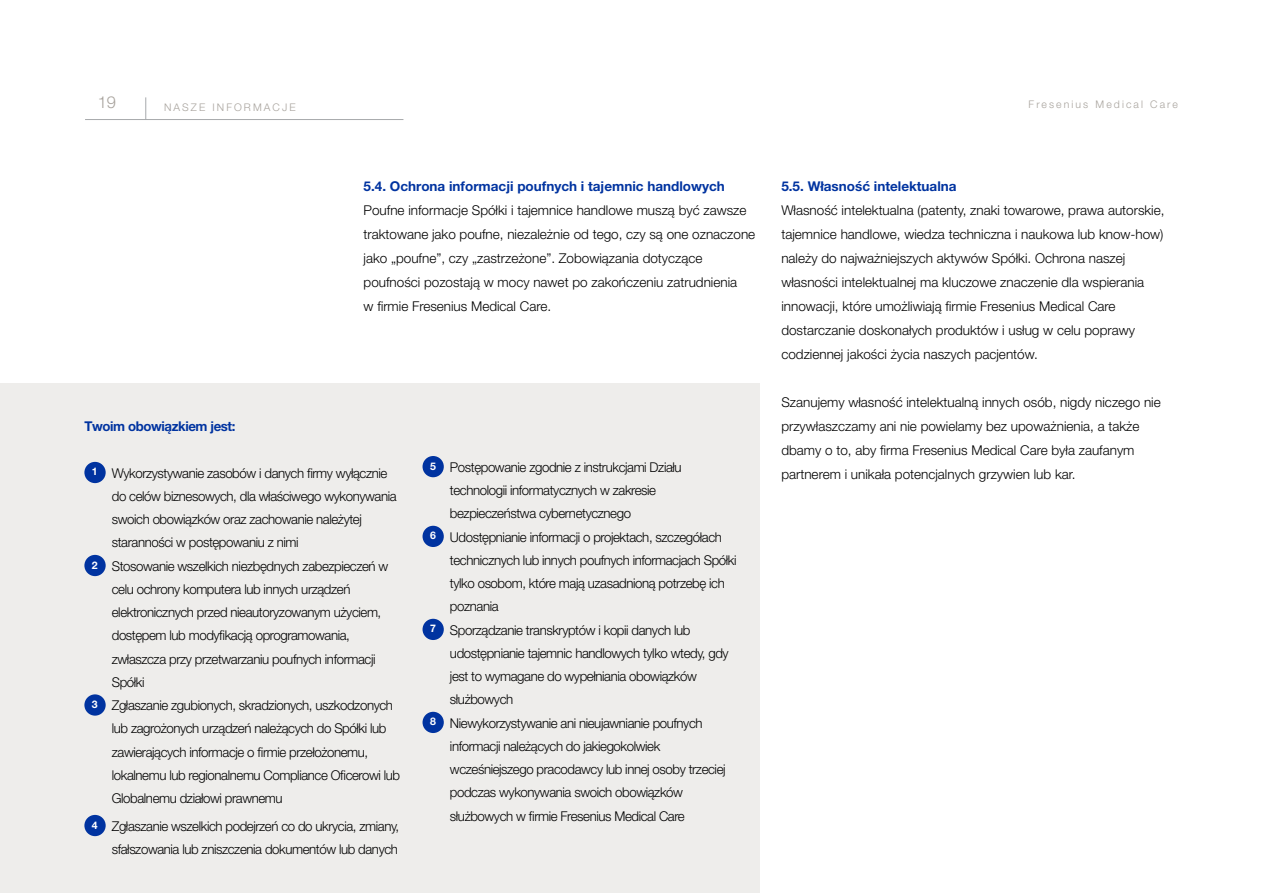
<style>
.page{position:relative;width:1263px;height:893px;background:#fff}
.page>*{position:absolute;margin:0;border:0;box-sizing:border-box;transform-origin:0 0}
.t1{font:300 16.5px "Helvetica Neue LT Pro";color:#a8a39d}
.t2{font:300 13.5px/23.2px "Helvetica Neue LT Pro";letter-spacing:-.03em;color:#000;text-align:right}
.t3{font:300 13.5px/24px "Helvetica Neue LT Pro";color:#000}
.t4{font:700 13.5px "Helvetica Neue LT Pro";color:#0033a0}
.t5{font:700 13.5px "Helvetica Neue LT Pro";letter-spacing:-.03em;color:#0033a0}
.t6{font:300 10.5px "Helvetica Neue LT Pro";letter-spacing:.2em;color:#a8a39d}
</style>
<div class="page">
<div style="left:0;top:383px;width:760px;height:510px;background:#eeedeb"></div>
<div style="left:84px;top:462px;width:22px;height:21px;background:#0033a0;border-radius:50%"></div>
<div style="left:84px;top:555px;width:22px;height:21px;background:#0033a0;border-radius:50%"></div>
<div style="left:84px;top:694px;width:22px;height:22px;background:#0033a0;border-radius:50%"></div>
<div style="left:84px;top:815px;width:22px;height:21px;background:#0033a0;border-radius:50%"></div>
<div style="left:422px;top:456px;width:22px;height:21px;background:#0033a0;border-radius:50%"></div>
<div style="left:422px;top:526px;width:22px;height:21px;background:#0033a0;border-radius:50%"></div>
<div style="left:422px;top:619px;width:22px;height:21px;background:#0033a0;border-radius:50%"></div>
<div style="left:422px;top:712px;width:22px;height:21px;background:#0033a0;border-radius:50%"></div>
<hr style="left:85px;top:119px;width:318px;height:1px;background:#a7a9ac">
<svg style="left:145px;top:97px;width:1px;height:22px"></svg>
<p class="t1" style="left:98px;top:92px;width:20px">19</p>
<p class="t6" style="left:164px;top:100px;width:133px">NASZE INFORMACJE</p>
<p class="t6" style="left:1028px;top:98px;width:151px">Fresenius Medical Care</p>
<p class="t4" style="left:364px;top:178px;width:363px">5.4. Ochrona informacji poufnych i tajemnic handlowych</p>
<p class="t3" style="left:364px;top:198px;width:393px">Poufne informacje Spółki i tajemnice handlowe muszą być zawsze traktowane jako poufne, niezależnie od tego, czy są one oznaczone jako „poufne”, czy „zastrzeżone”. Zobowiązania dotyczące poufności pozostają w mocy nawet po zakończeniu zatrudnienia<br>w firmie Fresenius Medical Care.</p>
<p class="t5" style="left:84px;top:418px;width:153px">Twoim obowiązkiem jest:</p>
<p class="t2" style="left:92px;top:461px;width:297px"><sup>1</sup> Wykorzystywanie zasobów i danych firmy wyłącznie</p>
<p class="t2" style="left:112px;top:484px;width:286px">do celów biznesowych, dla właściwego wykonywania</p>
<p class="t2" style="left:112px;top:507px;width:251px">swoich obowiązków oraz zachowanie należytej</p>
<p class="t2" style="left:112px;top:531px;width:188px">staranności w postępowaniu z nimi</p>
<p class="t2" style="left:92px;top:554px;width:298px"><sup>2</sup> Stosowanie wszelkich niezbędnych zabezpieczeń w</p>
<p class="t2" style="left:112px;top:577px;width:240px">celu ochrony komputera lub innych urządzeń</p>
<p class="t2" style="left:112px;top:600px;width:271px">elektronicznych przed nieautoryzowanym użyciem,</p>
<p class="t2" style="left:112px;top:624px;width:240px">dostępem lub modyfikacją oprogramowania,</p>
<p class="t2" style="left:112px;top:647px;width:265px">zwłaszcza przy przetwarzaniu poufnych informacji</p>
<p class="t2" style="left:112px;top:670px;width:34px">Spółki</p>
<p class="t2" style="left:92px;top:693px;width:303px"><sup>3</sup> Zgłaszanie zgubionych, skradzionych, uszkodzonych</p>
<p class="t2" style="left:112px;top:717px;width:276px">lub zagrożonych urządzeń należących do Spółki lub</p>
<p class="t2" style="left:112px;top:740px;width:258px">zawierających informacje o firmie przełożonemu,</p>
<p class="t2" style="left:112px;top:763px;width:290px">lokalnemu lub regionalnemu Compliance Oficerowi lub</p>
<p class="t2" style="left:112px;top:786px;width:172px">Globalnemu działowi prawnemu</p>
<p class="t2" style="left:92px;top:814px;width:309px"><sup>4</sup> Zgłaszanie wszelkich podejrzeń co do ukrycia, zmiany, sfałszowania lub zniszczenia dokumentów lub danych</p>
<p class="t2" style="left:430px;top:455px;width:253px"><sup>5</sup> Postępowanie zgodnie z instrukcjami Działu</p>
<p class="t2" style="left:450px;top:478px;width:208px">technologii informatycznych w zakresie</p>
<p class="t2" style="left:450px;top:501px;width:183px">bezpieczeństwa cybernetycznego</p>
<p class="t2" style="left:430px;top:525px;width:293px"><sup>6</sup> Udostępnianie informacji o projektach, szczegółach</p>
<p class="t2" style="left:450px;top:548px;width:288px">technicznych lub innych poufnych informacjach Spółki</p>
<p class="t2" style="left:450px;top:571px;width:276px">tylko osobom, które mają uzasadnioną potrzebę ich</p>
<p class="t2" style="left:450px;top:594px;width:50px">poznania</p>
<p class="t2" style="left:430px;top:618px;width:262px"><sup>7</sup> Sporządzanie transkryptów i kopii danych lub</p>
<p class="t2" style="left:450px;top:641px;width:280px">udostępnianie tajemnic handlowych tylko wtedy, gdy</p>
<p class="t2" style="left:450px;top:664px;width:248px">jest to wymagane do wypełniania obowiązków</p>
<p class="t2" style="left:450px;top:687px;width:65px">służbowych</p>
<p class="t2" style="left:430px;top:711px;width:274px"><sup>8</sup> Niewykorzystywanie ani nieujawnianie poufnych</p>
<p class="t2" style="left:450px;top:734px;width:212px">informacji należących do jakiegokolwiek</p>
<p class="t2" style="left:450px;top:757px;width:277px">wcześniejszego pracodawcy lub innej osoby trzeciej</p>
<p class="t2" style="left:450px;top:780px;width:234px">podczas wykonywania swoich obowiązków</p>
<p class="t2" style="left:450px;top:804px;width:236px">służbowych w firmie Fresenius Medical Care</p>
<p class="t4" style="left:781px;top:178px;width:177px">5.5. Własność intelektualna</p>
<p class="t3" style="left:781px;top:198px;width:385px">Własność intelektualna (patenty, znaki towarowe, prawa autorskie, tajemnice handlowe, wiedza techniczna i naukowa lub know-how) należy do najważniejszych aktywów Spółki. Ochrona naszej własności intelektualnej ma kluczowe znaczenie dla wspierania innowacji, które umożliwiają firmie Fresenius Medical Care dostarczanie doskonałych produktów i usług w celu poprawy codziennej jakości życia naszych pacjentów.</p>
<p class="t3" style="left:781px;top:390px;width:381px">Szanujemy własność intelektualną innych osób, nigdy niczego nie przywłaszczamy ani nie powielamy bez upoważnienia, a także dbamy o to, aby firma Fresenius Medical Care była zaufanym partnerem i unikała potencjalnych grzywien lub kar.</p>
</div>
